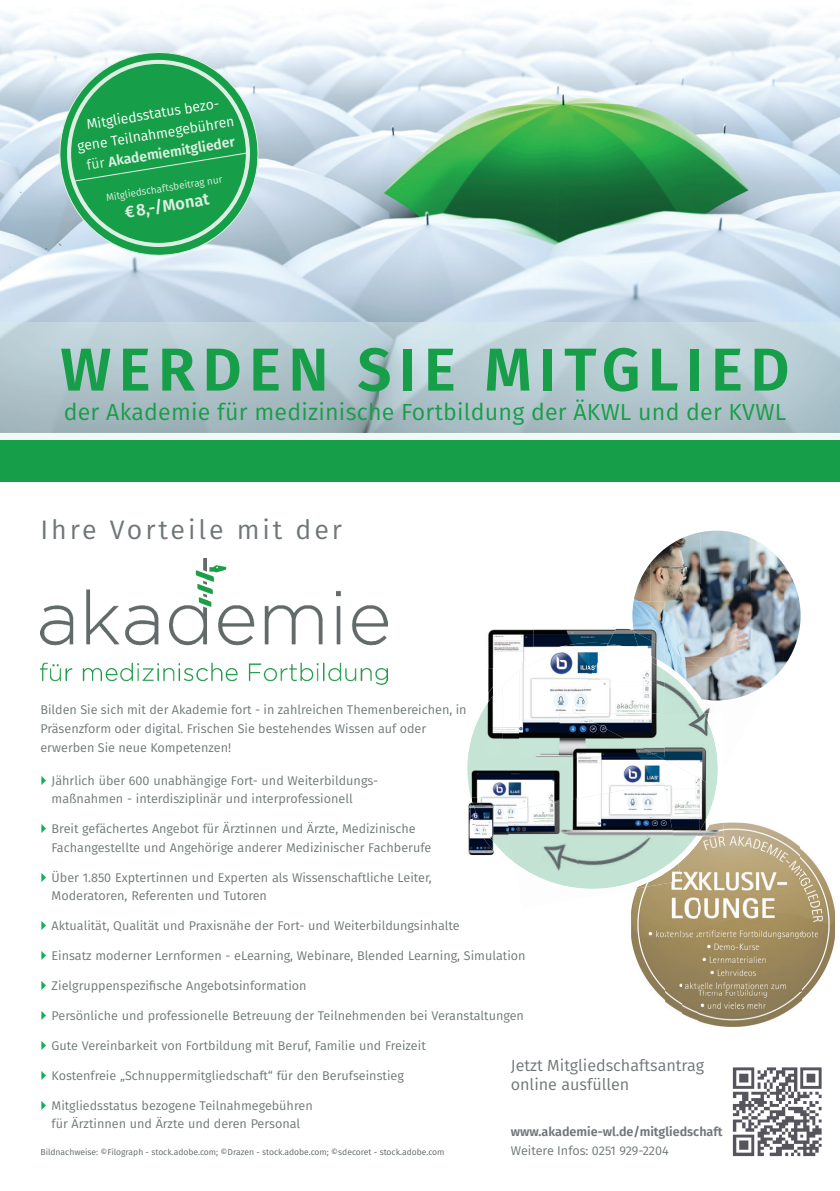
<style>
.page{position:relative;width:840px;height:1191px;background:#fff}
.page>*{position:absolute;margin:0;border:0;box-sizing:border-box;transform-origin:0 0}
.t1{font:600 60.6px "Fira Sans";letter-spacing:.12em;color:#169e48}
.t2{font:26.8px "Fira Sans";letter-spacing:.11em;color:#707778}
.t3{font:23.2px "Fira Sans";letter-spacing:.01em;color:#169e48}
.t4{font:600 16.6px "Fira Sans";color:#ddefe2}
.t5{font:16.2px/19.4px "Fira Sans";color:#707778}
.t6{font:14.2px/20.2px "Fira Sans";color:#fff;text-align:center}
.t7{font:12.6px/18.6px "Fira Sans";color:#707778}
.t8{font:600 12.6px/19.2px "Fira Sans";color:#707778}
.t9{font:10px "Fira Sans";color:#ddefe2}
.t10{font:8.6px "Fira Sans";color:#60696a}
.s1{color:#ddefe2}
.s2{font-weight:600;color:#ddefe2}
.s3{font-weight:400}
</style>
<div class="page">
<img style="left:698px;top:822px;width:136px;height:204px">
<img style="left:681px;top:894px;width:17px;height:127px">
<img style="left:664px;top:894px;width:17px;height:119px">
<img style="left:631px;top:894px;width:33px;height:105px">
<img style="left:650px;top:531px;width:100px;height:108px">
<img style="left:750px;top:538px;width:33px;height:137px">
<img style="left:633px;top:564px;width:17px;height:37px">
<img style="left:783px;top:565px;width:17px;height:101px">
<img style="left:664px;top:639px;width:86px;height:18px">
<img style="left:722px;top:657px;width:28px;height:18px">
<img style="left:732px;top:675px;width:43px;height:18px">
<img style="left:0;top:10px;width:839px;height:422px">
<div style="left:0;top:432px;width:839px;height:8px;background:#f0f9f4"></div>
<svg style="left:44px;top:37px;width:229px;height:234px;background:#78c19b"></svg>
<svg style="left:71px;top:152px;width:178px;height:31px;background:#1ea14e"></svg>
<div style="left:67px;top:60px;width:183px;height:187px;border:4px solid #ddefe2;border-radius:50%"></div>
<div style="left:0;top:440px;width:839px;height:41px;background:#169e48"></div>
<img style="left:40px;top:558px;width:347px;height:126px">
<svg style="left:467px;top:643px;width:255px;height:251px"></svg>
<img style="left:709px;top:693px;width:42px;height:20px">
<img style="left:709px;top:665px;width:23px;height:35px">
<img style="left:732px;top:684px;width:17px;height:15px">
<img style="left:664px;top:648px;width:17px;height:15px">
<img style="left:681px;top:657px;width:16px;height:6px">
<img style="left:664px;top:663px;width:45px;height:50px">
<img style="left:655px;top:863px;width:25px;height:26px">
<img style="left:515px;top:878px;width:35px;height:16px">
<img style="left:581px;top:836px;width:95px;height:52px">
<img style="left:534px;top:835px;width:47px;height:53px">
<img style="left:509px;top:835px;width:33px;height:43px">
<img style="left:572px;top:836px;width:36px;height:6px">
<img style="left:654px;top:857px;width:23px;height:21px">
<img style="left:550px;top:873px;width:105px;height:21px">
<img style="left:524px;top:874px;width:39px;height:13px">
<img style="left:514px;top:862px;width:19px;height:14px">
<img style="left:467px;top:629px;width:66px;height:39px">
<img style="left:533px;top:629px;width:74px;height:19px">
<img style="left:467px;top:668px;width:32px;height:30px">
<img style="left:499px;top:668px;width:2px;height:10px">
<img style="left:632px;top:601px;width:32px;height:30px">
<img style="left:519px;top:654px;width:68px;height:67px">
<img style="left:502px;top:686px;width:17px;height:71px">
<img style="left:485px;top:686px;width:17px;height:71px">
<img style="left:484px;top:708px;width:1px;height:49px">
<img style="left:519px;top:721px;width:40px;height:36px">
<img style="left:519px;top:648px;width:35px;height:23px">
<img style="left:554px;top:643px;width:51px;height:11px">
<img style="left:501px;top:664px;width:18px;height:22px">
<img style="left:483px;top:678px;width:18px;height:30px">
<img style="left:467px;top:698px;width:17px;height:59px">
<img style="left:607px;top:623px;width:33px;height:20px">
<img style="left:633px;top:631px;width:31px;height:12px">
<img style="left:572px;top:681px;width:92px;height:32px">
<img style="left:587px;top:649px;width:77px;height:32px">
<img style="left:605px;top:643px;width:59px;height:27px">
<img style="left:559px;top:757px;width:87px;height:30px">
<img style="left:646px;top:757px;width:49px;height:31px">
<img style="left:673px;top:788px;width:22px;height:48px">
<img style="left:695px;top:782px;width:27px;height:54px">
<img style="left:658px;top:713px;width:59px;height:73px">
<img style="left:703px;top:713px;width:19px;height:69px">
<img style="left:559px;top:787px;width:81px;height:49px">
<img style="left:640px;top:783px;width:33px;height:53px">
<img style="left:559px;top:713px;width:17px;height:44px">
<img style="left:576px;top:713px;width:88px;height:44px">
<img style="left:470px;top:766px;width:97px;height:69px">
<img style="left:508px;top:801px;width:51px;height:34px">
<img style="left:505px;top:835px;width:3px;height:20px">
<img style="left:467px;top:797px;width:38px;height:58px">
<img style="left:488px;top:797px;width:20px;height:38px">
<img style="left:470px;top:797px;width:18px;height:38px">
<img style="left:505px;top:810px;width:3px;height:18px">
<img style="left:732px;top:1067px;width:90px;height:90px">
<p class="t6" style="left:73px;top:116px;width:160px;rotate:-9deg">Mitgliedsstatus bezo&shy;gene Teilnahmegebühren <span class="s1">für</span> <span class="s2">Akademiemitglieder</span></p>
<p class="t9" style="left:105px;top:190px;width:119px;rotate:-9deg">Mitgliedschaftsbeitrag nur</p>
<p class="t4" style="left:122px;top:199px;width:87px;rotate:-9deg">€ 8,-/Monat</p>
<p class="t1" style="left:60px;top:320px;width:730px">WERDEN SIE MITGLIED</p>
<p class="t3" style="left:64px;top:395px;width:723px">der Akademie für medizinische Fortbildung der ÄKWL und der KVWL</p>
<p class="t2" style="left:40px;top:509px;width:303px">Ihre Vorteile mit der</p>
<p class="t7" style="left:40px;top:699px;width:427px;line-height:19.2px">Bilden Sie sich mit der Akademie fort - in zahlreichen Themenbereichen, in<br>Präsenzform oder digital. Frischen Sie bestehendes Wissen auf oder erwerben Sie neue Kompetenzen!</p>
<p class="t7" style="left:52px;top:771px;width:328px">Jährlich über 600 unabhängige Fort- und Weiterbildungs&shy;maßnahmen - interdisziplinär und interprofessionell</p>
<p class="t7" style="left:52px;top:819px;width:381px">Breit gefächertes Angebot für Ärztinnen und Ärzte, Medizinische<br>Fachangestellte und Angehörige anderer Medizinischer Fachberufe</p>
<p class="t7" style="left:52px;top:867px;width:381px">Über 1.850 Exptertinnen und Experten als Wissenschaftliche Leiter,<br>Moderatoren, Referenten und Tutoren</p>
<p class="t7" style="left:52px;top:916px;width:409px">Aktualität, Qualität und Praxisnähe der Fort- und Weiterbildungsinhalte</p>
<p class="t7" style="left:52px;top:946px;width:475px">Einsatz moderner Lernformen - eLearning, Webinare, Blended Learning, Simulation</p>
<p class="t7" style="left:52px;top:976px;width:256px">Zielgruppenspezifische Angebotsinformation</p>
<p class="t7" style="left:52px;top:1006px;width:473px">Persönliche und professionelle Betreuung der Teilnehmenden bei Veranstaltungen</p>
<p class="t7" style="left:52px;top:1036px;width:375px">Gute Vereinbarkeit von Fortbildung mit Beruf, Familie und Freizeit</p>
<p class="t7" style="left:52px;top:1066px;width:353px">Kostenfreie „Schnuppermitgliedschaft“ für den Berufseinstieg</p>
<p class="t7" style="left:52px;top:1095px;width:262px">Mitgliedsstatus bezogene Teilnahmegebühren für Ärztinnen und Ärzte und deren Personal</p>
<p class="t5" style="left:510px;top:1055px;width:195px">Jetzt Mitgliedschaftsantrag online ausfüllen</p>
<p class="t8" style="left:510px;top:1121px;width:213px">www.akademie-wl.de/mitgliedschaft<br><span class="s3">Weitere Infos: 0251 929-2204</span></p>
<p class="t10" style="left:40px;top:1145px;width:405px">Bildnachweise: ©Filograph - stock.adobe.com; ©Drazen - stock.adobe.com; ©sdecoret - stock.adobe.com</p>
</div>
